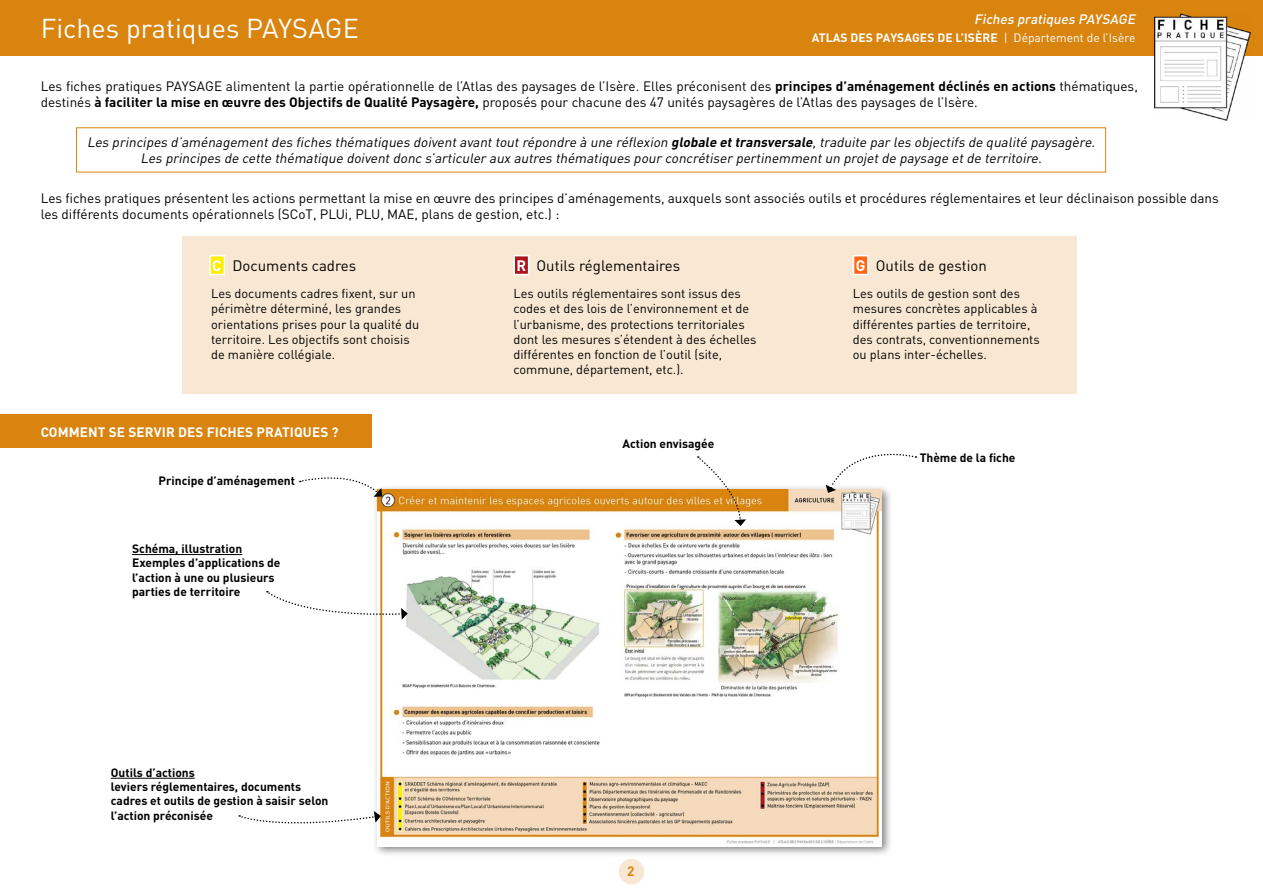
<style>
.page{position:relative;width:1263px;height:893px;background:#fff}
.page>*{position:absolute;margin:0;border:0;box-sizing:border-box;transform-origin:0 0}
.t1{font:27px "DINOT";color:#fff}
.t2{font:15px "DINOT";color:#000}
.t3{font:13.5px/16.2px "DINOT";color:#000}
.t4{font:italic 13.5px/16.2px "DINOT";color:#000;text-align:center}
.t5{font:700 13.5px "DINOT";letter-spacing:.01em;color:#fff}
.t6{font:italic 500 13.5px "DINOT";color:#fff}
.t7{font:700 13.5px "DINOT";color:#d8840f}
.t8{font:12.75px/15.3px "DINOT";color:#000}
.t9{font:700 12px/14.4px "DINOT";color:#000}
.t10{font:700 12px "DINOT";letter-spacing:.01em;color:#fff}
.s1{font-weight:400}
.s2{font-weight:700}
.s3{font-weight:700;color:#fff}
</style>
<div class="page">
<div style="left:0;top:0;width:1263px;height:55px;background:#d8840f"></div>
<div style="left:619px;top:859px;width:25px;height:25px;background:#f8e7d2;border-radius:50%"></div>
<div style="left:0;top:414px;width:371px;height:34px;background:#d8840f"></div>
<div style="left:183px;top:236px;width:894px;height:157px;background:#f8e7d2"></div>
<div style="left:209px;top:255px;width:16px;height:20px;background:#ffed00;border:2px solid #fff"></div>
<div style="left:513px;top:255px;width:16px;height:20px;background:#aa141e;border:2px solid #fff"></div>
<div style="left:853px;top:255px;width:16px;height:20px;background:#ff6713;border:2px solid #fff"></div>
<div style="left:372px;top:485px;width:521px;height:372px;background:#000;opacity:.5"></div>
<img style="left:377px;top:490px;width:505px;height:356px">
<svg style="left:266px;top:590px;width:142px;height:30px"></svg>
<hr style="left:132px;top:554px;width:110px;height:1px;background:#000">
<hr style="left:111px;top:778px;width:84px;height:1px;background:#000">
<svg style="left:300px;top:477px;width:82px;height:20px"></svg>
<svg style="left:239px;top:811px;width:142px;height:17px"></svg>
<svg style="left:698px;top:456px;width:48px;height:70px"></svg>
<svg style="left:826px;top:453px;width:90px;height:40px"></svg>
<img style="left:1155px;top:13px;width:95px;height:108px">
<p class="t6" style="left:974px;top:10px;width:166px">Fiches pratiques PAYSAGE</p>
<p class="t10" style="left:812px;top:29px;width:325px">ATLAS DES PAYSAGES DE L’ISÈRE <span class="s1">| Département de l’Isère</span></p>
<h1 class="t1" style="left:41px;top:10px;width:320px">Fiches pratiques PAYSAGE</h1>
<p class="t3" style="left:41px;top:77px;width:1099px">Les fiches pratiques PAYSAGE alimentent la partie opérationnelle de l’Atlas des paysages de l’Isère. Elles préconisent des <span class="s2">principes d’aménagement déclinés en actions</span> thématiques, destinés <span class="s2">à faciliter la mise en œuvre des Objectifs de Qualité Paysagère,</span> proposés pour chacune des 47 unités paysagères de l’Atlas des paysages de l’Isère.</p>
<p class="t4" style="left:87px;top:133px;width:1013px">Les principes d’aménagementdes fiches thématiques doiventavanttoutrépondre à une réflexion <span class="s2">globale ettransversale</span>,traduite par les objectifs de qualité paysagère.<br>Les principes de cette thématique doiventdonc s’articuler aux autres thématiques pour concrétiser pertinemmentun projetde paysage etde territoire.</p>
<p class="t3" style="left:41px;top:189px;width:1179px">Les fiches pratiques présentent les actions permettant la mise en œuvre des principes d’aménagements, auxquels sont associés outils et procédures réglementaires et leur déclinaison possible dans les différents documents opérationnels (SCoT, PLUi, PLU, MAE, plans de gestion, etc.) :</p>
<p class="t2" style="left:212px;top:255px;width:146px"><span class="s3">C</span> Documents cadres</p>
<p class="t2" style="left:516px;top:255px;width:165px"><span class="s3">R</span> Outils réglementaires</p>
<p class="t8" style="left:513px;top:285px;width:245px">Les outils réglementaires sont issus des codes et des lois de l’environnement et de l’urbanisme, des protections territoriales dont les mesures s’étendent à des échelles différentes en fonction de l’outil (site, commune, département, etc.).</p>
<p class="t8" style="left:211px;top:285px;width:210px">Les documents cadres fixent, sur un périmètre déterminé, les grandes orientations prises pour la qualité du territoire. Les objectifs sont choisis de manière collégiale.</p>
<p class="t5" style="left:41px;top:423px;width:299px">COMMENT SE SERVIR DES FICHES PRATIQUES ?</p>
<p class="t9" style="left:158px;top:473px;width:138px">Principe d’aménagement</p>
<p class="t9" style="left:132px;top:541px;width:150px">Schéma, illustration<br>Exemples d’applications de l’action à une ou plusieurs parties de territoire</p>
<p class="t9" style="left:111px;top:765px;width:219px">Outils d’actions<br>leviers réglementaires, documents cadres et outils de gestion à saisir selon l’action préconisée</p>
<p class="t9" style="left:622px;top:436px;width:94px">Action envisagée</p>
<p class="t7" style="left:627px;top:862px;width:9px">2</p>
<p class="t2" style="left:856px;top:255px;width:133px"><span class="s3">G</span> Outils de gestion</p>
<p class="t8" style="left:853px;top:285px;width:188px">Les outils de gestion sont des mesures concrètes applicables à différentes parties de territoire, des contrats, conventionnements ou plans inter-échelles.</p>
<p class="t9" style="left:920px;top:450px;width:97px">Thème de la fiche</p>
</div>
